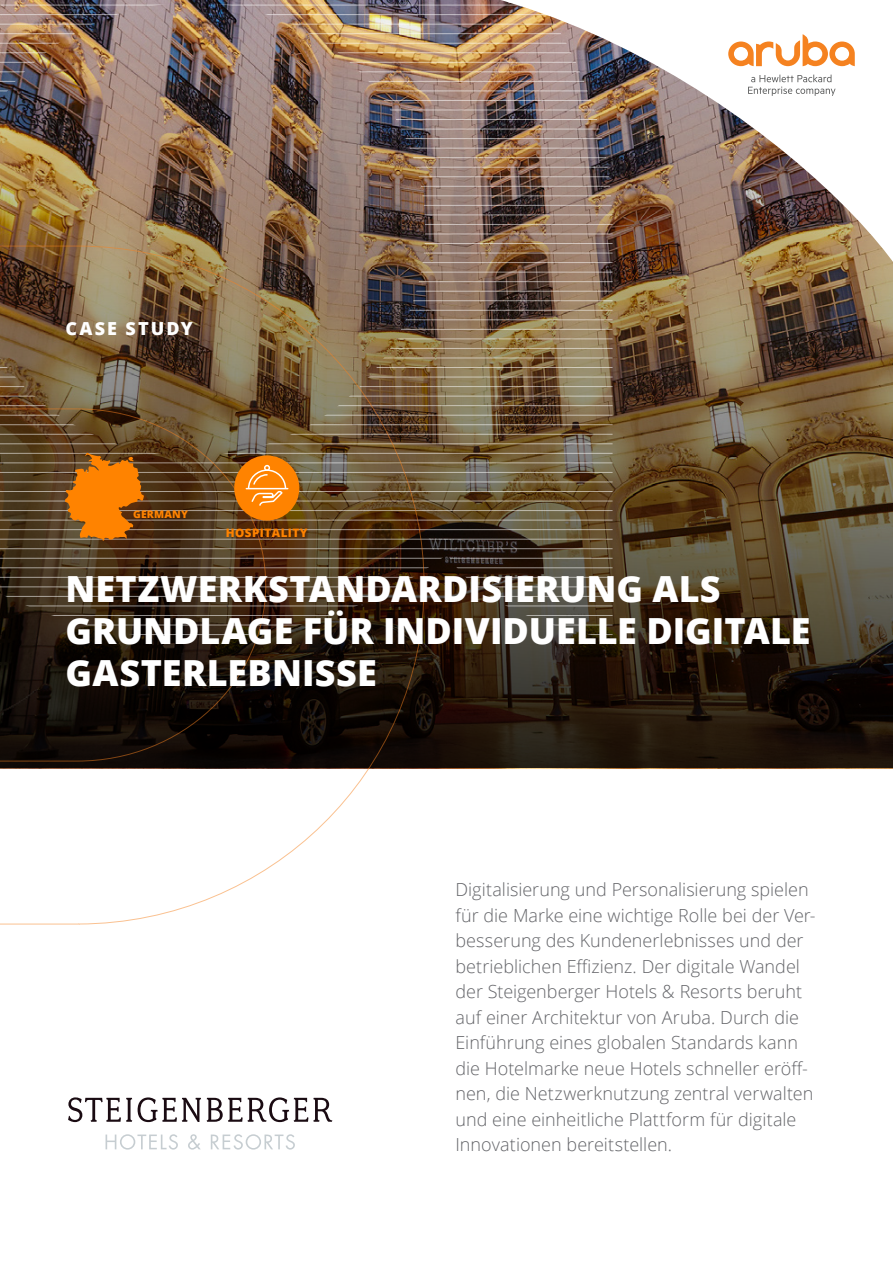
<style>
.page{position:relative;width:893px;height:1263px;background:#fff}
.page>*{position:absolute;margin:0;border:0;box-sizing:border-box;transform-origin:0 0}
.t1{font:800 36px/42px "Open Sans";color:#fff}
.t2{font:300 18px/25.5px "Open Sans";color:#646569}
.t3{font:800 18px "Open Sans";letter-spacing:.115em;color:#fff}
.t4{font:800 11.7px "Open Sans";letter-spacing:.04em;color:#ff8300}
.t5{font:800 10.35px "Open Sans";letter-spacing:.02em;color:#ff8300}
</style>
<div class="page">
<img style="left:0;top:1px;width:893px;height:767px">
<hr style="left:0;top:634px;width:613px;height:1px;background:#fff">
<hr style="left:0;top:625px;width:613px;height:1px;background:#fff">
<hr style="left:0;top:615px;width:613px;height:1px;background:#fff">
<hr style="left:0;top:606px;width:613px;height:1px;background:#fff">
<hr style="left:0;top:596px;width:613px;height:1px;background:#fff">
<hr style="left:0;top:587px;width:613px;height:1px;background:#fff">
<hr style="left:0;top:577px;width:613px;height:1px;background:#fff">
<hr style="left:0;top:567px;width:613px;height:1px;background:#fff">
<hr style="left:0;top:558px;width:613px;height:1px;background:#fff">
<hr style="left:0;top:548px;width:613px;height:1px;background:#fff">
<hr style="left:0;top:539px;width:613px;height:1px;background:#fff">
<hr style="left:0;top:529px;width:613px;height:1px;background:#fff">
<hr style="left:0;top:520px;width:613px;height:1px;background:#fff">
<hr style="left:0;top:510px;width:613px;height:1px;background:#fff">
<hr style="left:0;top:501px;width:613px;height:1px;background:#fff">
<hr style="left:0;top:491px;width:613px;height:1px;background:#fff">
<hr style="left:0;top:482px;width:613px;height:1px;background:#fff">
<hr style="left:0;top:472px;width:613px;height:1px;background:#fff">
<hr style="left:0;top:463px;width:613px;height:1px;background:#fff">
<hr style="left:0;top:453px;width:613px;height:1px;background:#fff">
<hr style="left:0;top:443px;width:613px;height:1px;background:#fff">
<hr style="left:0;top:434px;width:613px;height:1px;background:#fff">
<hr style="left:0;top:424px;width:613px;height:1px;background:#fff">
<hr style="left:0;top:415px;width:613px;height:1px;background:#fff">
<hr style="left:0;top:405px;width:613px;height:1px;background:#fff">
<hr style="left:0;top:396px;width:613px;height:1px;background:#fff">
<hr style="left:0;top:386px;width:613px;height:1px;background:#fff">
<hr style="left:0;top:377px;width:613px;height:1px;background:#fff">
<hr style="left:0;top:367px;width:613px;height:1px;background:#fff">
<hr style="left:0;top:358px;width:613px;height:1px;background:#fff">
<hr style="left:0;top:348px;width:613px;height:1px;background:#fff">
<hr style="left:0;top:339px;width:613px;height:1px;background:#fff">
<hr style="left:0;top:243px;width:613px;height:1px;background:#fff">
<hr style="left:0;top:234px;width:613px;height:1px;background:#fff">
<hr style="left:0;top:224px;width:613px;height:1px;background:#fff">
<hr style="left:0;top:215px;width:613px;height:1px;background:#fff">
<hr style="left:0;top:205px;width:613px;height:1px;background:#fff">
<hr style="left:0;top:196px;width:613px;height:1px;background:#fff">
<hr style="left:0;top:186px;width:613px;height:1px;background:#fff">
<hr style="left:0;top:176px;width:613px;height:1px;background:#fff">
<hr style="left:0;top:167px;width:613px;height:1px;background:#fff">
<hr style="left:0;top:157px;width:613px;height:1px;background:#fff">
<hr style="left:0;top:148px;width:613px;height:1px;background:#fff">
<hr style="left:0;top:138px;width:613px;height:1px;background:#fff">
<hr style="left:0;top:129px;width:613px;height:1px;background:#fff">
<hr style="left:0;top:119px;width:613px;height:1px;background:#fff">
<hr style="left:0;top:110px;width:613px;height:1px;background:#fff">
<hr style="left:0;top:100px;width:613px;height:1px;background:#fff">
<hr style="left:0;top:91px;width:613px;height:1px;background:#fff">
<hr style="left:0;top:81px;width:613px;height:1px;background:#fff">
<hr style="left:0;top:72px;width:613px;height:1px;background:#fff">
<hr style="left:0;top:62px;width:613px;height:1px;background:#fff">
<hr style="left:0;top:53px;width:613px;height:1px;background:#fff">
<hr style="left:0;top:43px;width:613px;height:1px;background:#fff">
<hr style="left:0;top:33px;width:613px;height:1px;background:#fff">
<hr style="left:0;top:24px;width:613px;height:1px;background:#fff">
<hr style="left:0;top:14px;width:613px;height:1px;background:#fff">
<hr style="left:0;top:5px;width:613px;height:1px;background:#fff">
<img style="left:0;top:245px;width:425px;height:680px">
<img style="left:77px;top:0;width:816px;height:330px">
<svg style="left:748px;top:75px;width:87px;height:21px"></svg>
<svg style="left:728px;top:34px;width:127px;height:32px"></svg>
<svg style="left:68px;top:1097px;width:64px;height:25px"></svg>
<svg style="left:138px;top:1097px;width:63px;height:25px"></svg>
<svg style="left:207px;top:1097px;width:125px;height:25px"></svg>
<svg style="left:106px;top:1134px;width:189px;height:15px"></svg>
<div style="left:234px;top:455px;width:65px;height:66px;background:#ff8300;border-radius:50%"></div>
<hr style="left:246px;top:488px;width:42px;height:1px;background:#fff">
<svg style="left:247px;top:465px;width:40px;height:52px"></svg>
<svg style="left:65px;top:453px;width:79px;height:88px;background:#c46c0f"></svg>
<p class="t3" style="left:65px;top:315px;width:129px">CASE STUDY</p>
<p class="t5" style="left:133px;top:506px;width:57px">GERMANY</p>
<p class="t4" style="left:226px;top:523px;width:83px">HOSPITALITY</p>
<h1 class="t1" style="left:65px;top:566px;width:746px">NETZWERKSTANDARDISIERUNG ALS<br>GRUNDLAGE FÜR INDIVIDUELLE DIGITALE<br>GASTERLEBNISSE</h1>
<p class="t2" style="left:455px;top:876px;width:362px">Digitalisierung und Personalisierung spielen für die Marke eine wichtige Rolle bei der Ver&shy;besserung des Kundenerlebnisses und der betrieblichen Effizienz. Der digitale Wandel der Steigenberger Hotels &amp; Resorts beruht auf einer Architektur von Aruba. Durch die Einführung eines globalen Standards kann die Hotelmarke neue Hotels schneller eröff&shy;nen, die Netzwerknutzung zentral verwalten und eine einheitliche Plattform für digitale Innovationen bereitstellen.</p>
</div>
